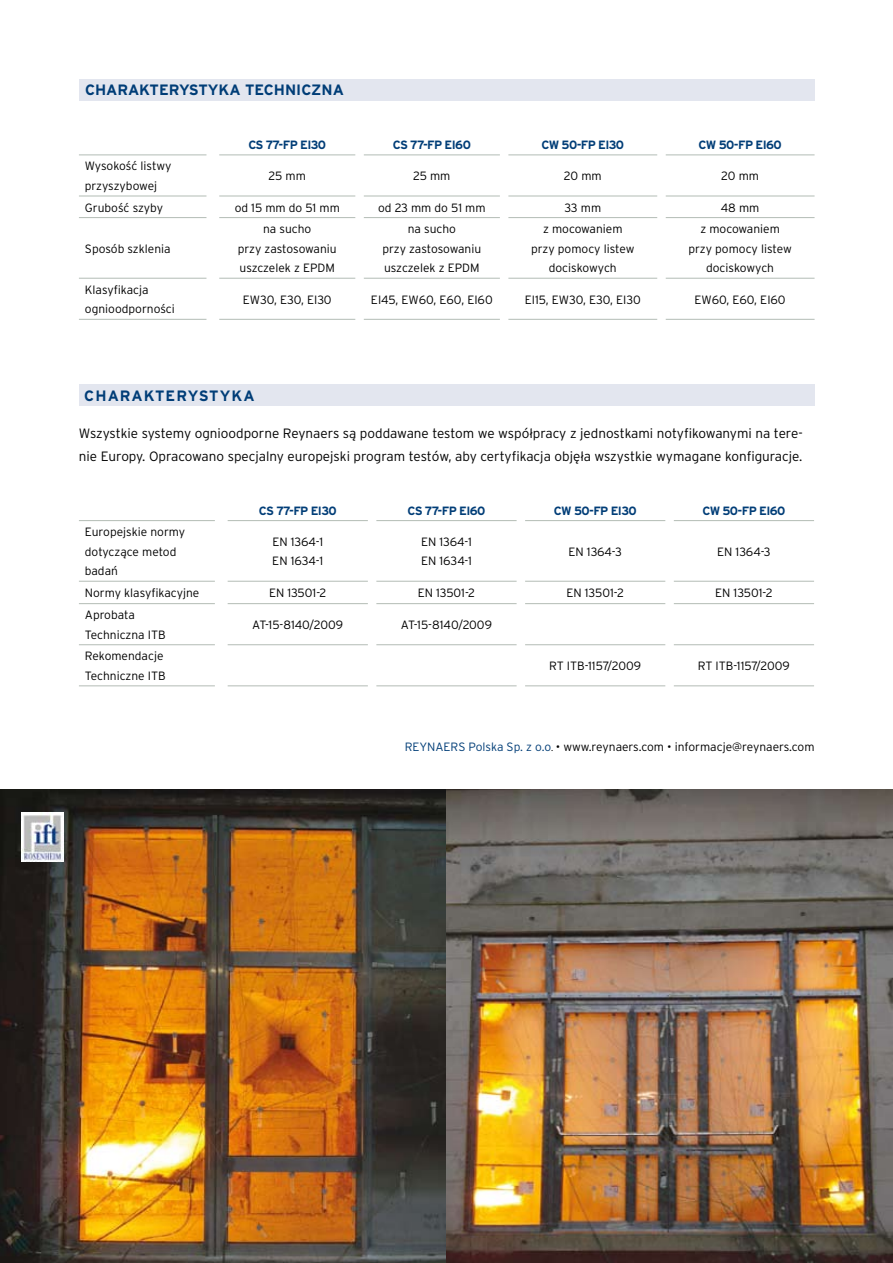
<style>
.page{position:relative;width:893px;height:1263px;background:#fff}
.page>*{position:absolute;margin:0;border:0;box-sizing:border-box;transform-origin:0 0}
.t1{font:700 15px "Interstate Rey";color:#003d77}
.t2{font:300 13.5px/22.5px "Interstate Rey";color:#000}
.t3{font:300 12px/19.5px "Interstate Rey";color:#000}
.t4{font:700 12px "Interstate Rey";letter-spacing:-.05em;color:#003d77}
.s1{color:#003d77}
.s2{font-size:9px}
</style>
<div class="page">
<hr style="left:79px;top:155px;width:127px;height:1px;background:#b3bcb5">
<hr style="left:219px;top:155px;width:136px;height:1px;background:#b3bcb5">
<hr style="left:508px;top:155px;width:149px;height:1px;background:#b3bcb5">
<hr style="left:666px;top:155px;width:149px;height:1px;background:#b3bcb5">
<hr style="left:79px;top:196px;width:127px;height:1px;background:#b3bcb5">
<hr style="left:219px;top:196px;width:136px;height:1px;background:#b3bcb5">
<hr style="left:508px;top:196px;width:149px;height:1px;background:#b3bcb5">
<hr style="left:666px;top:196px;width:149px;height:1px;background:#b3bcb5">
<hr style="left:79px;top:217px;width:127px;height:1px;background:#b3bcb5">
<hr style="left:219px;top:217px;width:136px;height:1px;background:#b3bcb5">
<hr style="left:508px;top:217px;width:149px;height:1px;background:#b3bcb5">
<hr style="left:666px;top:217px;width:149px;height:1px;background:#b3bcb5">
<hr style="left:79px;top:278px;width:127px;height:1px;background:#b3bcb5">
<hr style="left:219px;top:278px;width:136px;height:1px;background:#b3bcb5">
<hr style="left:508px;top:278px;width:149px;height:1px;background:#b3bcb5">
<hr style="left:666px;top:278px;width:149px;height:1px;background:#b3bcb5">
<hr style="left:79px;top:319px;width:127px;height:1px;background:#b3bcb5">
<hr style="left:219px;top:319px;width:136px;height:1px;background:#b3bcb5">
<hr style="left:508px;top:319px;width:149px;height:1px;background:#b3bcb5">
<hr style="left:666px;top:319px;width:149px;height:1px;background:#b3bcb5">
<hr style="left:364px;top:155px;width:136px;height:1px;background:#b3bcb5">
<hr style="left:364px;top:196px;width:136px;height:1px;background:#b3bcb5">
<hr style="left:364px;top:217px;width:136px;height:1px;background:#b3bcb5">
<hr style="left:364px;top:278px;width:136px;height:1px;background:#b3bcb5">
<hr style="left:364px;top:319px;width:136px;height:1px;background:#b3bcb5">
<div style="left:79px;top:79px;width:736px;height:21px;background:#e3e6ef"></div>
<div style="left:79px;top:385px;width:736px;height:21px;background:#e3e6ef"></div>
<hr style="left:79px;top:520px;width:136px;height:1px;background:#b3bcb5">
<hr style="left:79px;top:581px;width:136px;height:1px;background:#b3bcb5">
<hr style="left:228px;top:520px;width:140px;height:1px;background:#b3bcb5">
<hr style="left:525px;top:520px;width:140px;height:1px;background:#b3bcb5">
<hr style="left:674px;top:520px;width:140px;height:1px;background:#b3bcb5">
<hr style="left:228px;top:581px;width:140px;height:1px;background:#b3bcb5">
<hr style="left:525px;top:581px;width:140px;height:1px;background:#b3bcb5">
<hr style="left:674px;top:581px;width:140px;height:1px;background:#b3bcb5">
<hr style="left:79px;top:603px;width:136px;height:1px;background:#b3bcb5">
<hr style="left:228px;top:603px;width:140px;height:1px;background:#b3bcb5">
<hr style="left:525px;top:603px;width:140px;height:1px;background:#b3bcb5">
<hr style="left:674px;top:603px;width:140px;height:1px;background:#b3bcb5">
<hr style="left:79px;top:644px;width:136px;height:1px;background:#b3bcb5">
<hr style="left:228px;top:644px;width:140px;height:1px;background:#b3bcb5">
<hr style="left:525px;top:644px;width:140px;height:1px;background:#b3bcb5">
<hr style="left:674px;top:644px;width:140px;height:1px;background:#b3bcb5">
<hr style="left:79px;top:685px;width:136px;height:1px;background:#b3bcb5">
<hr style="left:228px;top:685px;width:140px;height:1px;background:#b3bcb5">
<hr style="left:525px;top:685px;width:140px;height:1px;background:#b3bcb5">
<hr style="left:674px;top:685px;width:140px;height:1px;background:#b3bcb5">
<hr style="left:376px;top:520px;width:141px;height:1px;background:#b3bcb5">
<hr style="left:376px;top:581px;width:141px;height:1px;background:#b3bcb5">
<hr style="left:376px;top:603px;width:141px;height:1px;background:#b3bcb5">
<hr style="left:376px;top:644px;width:141px;height:1px;background:#b3bcb5">
<hr style="left:376px;top:685px;width:141px;height:1px;background:#b3bcb5">
<img style="left:0;top:789px;width:893px;height:474px">
<img style="left:21px;top:812px;width:43px;height:50px">
<p class="t1" style="left:85px;top:81px;width:260px">CHARAKTERYSTYKA TECHNICZNA</p>
<p class="t4" style="left:248px;top:137px;width:79px">CS 77-FP EI30</p>
<p class="t4" style="left:393px;top:137px;width:80px">CS 77-FP EI60</p>
<p class="t4" style="left:541px;top:137px;width:84px">CW 50-FP EI30</p>
<p class="t4" style="left:698px;top:137px;width:85px">CW 50-FP EI60</p>
<p class="t3" style="left:85px;top:156px;width:88px">Wysokość listwy przyszybowej</p>
<p class="t3" style="left:269px;top:166px;width:39px">25 mm</p>
<p class="t3" style="left:413px;top:166px;width:39px">25 mm</p>
<p class="t3" style="left:564px;top:166px;width:39px">20 mm</p>
<p class="t3" style="left:721px;top:166px;width:39px">20 mm</p>
<p class="t3" style="left:85px;top:198px;width:80px">Grubość szyby</p>
<p class="t3" style="left:235px;top:198px;width:107px">od 15 mm do 51 mm</p>
<p class="t3" style="left:378px;top:198px;width:109px">od 23 mm do 51 mm</p>
<p class="t3" style="left:564px;top:198px;width:38px">33 mm</p>
<p class="t3" style="left:721px;top:198px;width:40px">48 mm</p>
<p class="t3" style="left:85px;top:239px;width:87px">Sposób szklenia</p>
<p class="t3" style="left:238px;top:219px;width:100px;text-align:center">na sucho<br>przy zastosowaniu uszczelek z EPDM</p>
<p class="t3" style="left:382px;top:219px;width:100px;text-align:center">na sucho<br>przy zastosowaniu uszczelek z EPDM</p>
<p class="t3" style="left:531px;top:219px;width:105px;text-align:center">z mocowaniem przy pomocy listew dociskowych</p>
<p class="t3" style="left:688px;top:219px;width:105px;text-align:center">z mocowaniem przy pomocy listew dociskowych</p>
<p class="t3" style="left:85px;top:280px;width:92px">Klasyfikacja ognioodporności</p>
<p class="t3" style="left:243px;top:289px;width:90px">EW30, E30, EI30</p>
<p class="t3" style="left:371px;top:289px;width:123px">EI45, EW60, E60, EI60</p>
<p class="t3" style="left:525px;top:289px;width:117px">EI15, EW30, E30, EI30</p>
<p class="t3" style="left:695px;top:289px;width:93px">EW60, E60, EI60</p>
<p class="t1" style="left:84px;top:386px;width:24px">CHARAKTERYSTYKA</p>
<p class="t2" style="left:79px;top:422px;width:725px">Wszystkie systemy ognioodporne Reynaers są poddawane testom we współpracy z jednostkami notyfikowanymi na tere&shy;nie Europy. Opracowano specjalny europejski program testów, aby certyfikacja objęła wszystkie wymagane konfiguracje.</p>
<p class="t4" style="left:259px;top:503px;width:79px">CS 77-FP EI30</p>
<p class="t4" style="left:407px;top:503px;width:80px">CS 77-FP EI60</p>
<p class="t4" style="left:554px;top:503px;width:84px">CW 50-FP EI30</p>
<p class="t4" style="left:702px;top:503px;width:85px">CW 50-FP EI60</p>
<p class="t3" style="left:85px;top:522px;width:102px">Europejskie normy dotyczące metod badań</p>
<p class="t3" style="left:272px;top:532px;width:52px">EN 1364-1<br>EN 1634-1</p>
<p class="t3" style="left:421px;top:532px;width:52px">EN 1364-1<br>EN 1634-1</p>
<p class="t3" style="left:568px;top:542px;width:55px">EN 1364-3</p>
<p class="t3" style="left:717px;top:542px;width:55px">EN 1364-3</p>
<p class="t3" style="left:85px;top:583px;width:116px">Normy klasyfikacyjne</p>
<p class="t3" style="left:269px;top:583px;width:59px">EN 13501-2</p>
<p class="t3" style="left:418px;top:583px;width:59px">EN 13501-2</p>
<p class="t3" style="left:566px;top:583px;width:59px">EN 13501-2</p>
<p class="t3" style="left:715px;top:583px;width:59px">EN 13501-2</p>
<p class="t3" style="left:85px;top:605px;width:82px">Aprobata<br>Techniczna ITB</p>
<p class="t3" style="left:252px;top:615px;width:93px">AT-15-8140/2009</p>
<p class="t3" style="left:401px;top:615px;width:93px">AT-15-8140/2009</p>
<p class="t3" style="left:85px;top:646px;width:82px">Rekomendacje<br>Techniczne ITB</p>
<p class="t3" style="left:549px;top:656px;width:94px">RT ITB-1157/2009</p>
<p class="t3" style="left:698px;top:656px;width:94px">RT ITB-1157/2009</p>
<p class="t3" style="left:405px;top:737px;width:411px"><span class="s1">REYNAERS Polska Sp. z o.o</span><span class="s2">.</span> • www.reynaers.com • informacje@reynaers.com</p>
</div>
